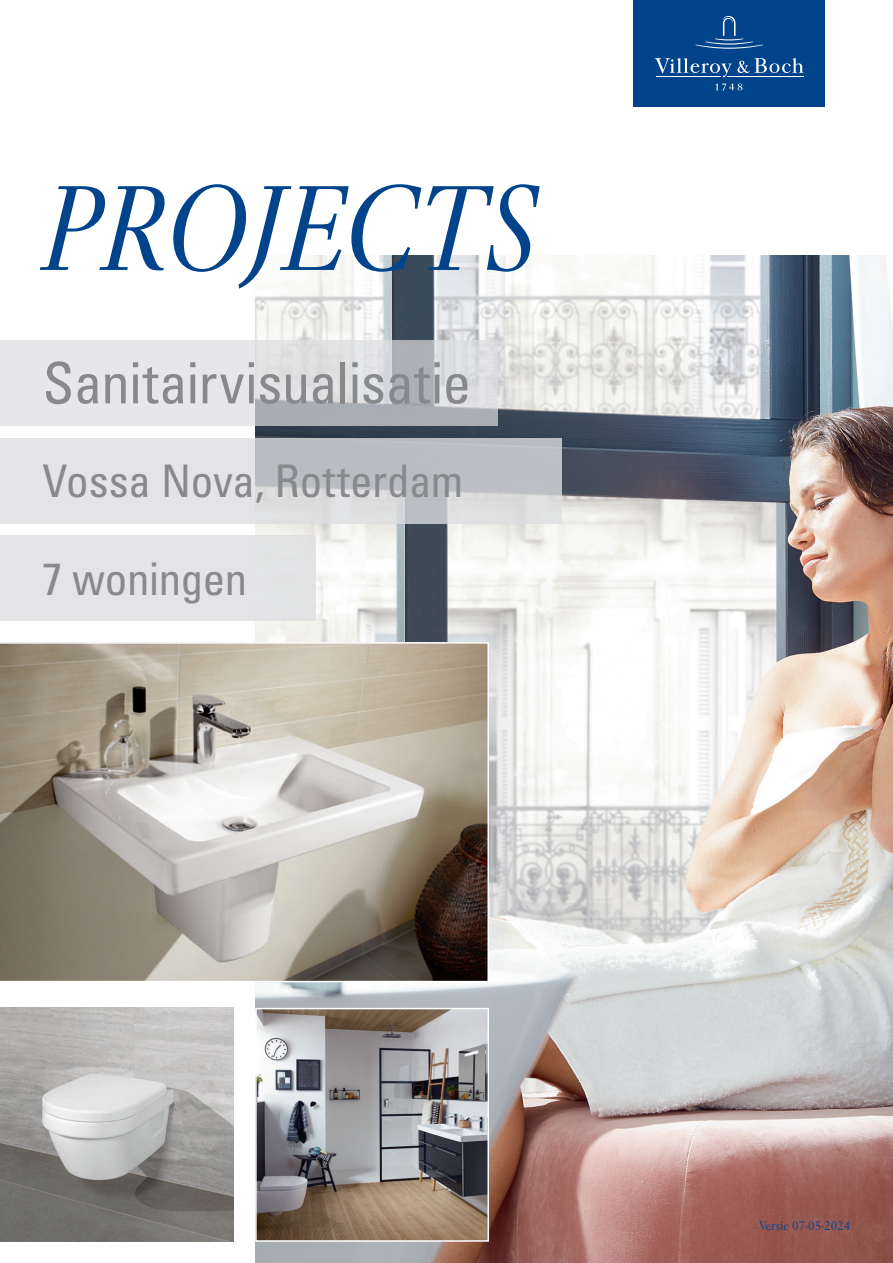
<style>
.page{position:relative;width:893px;height:1263px;background:#fff}
.page>*{position:absolute;margin:0;border:0;box-sizing:border-box;transform-origin:0 0}
.t1{font:italic 120px "Villeroy Boch";color:#01448c}
.t2{font:condensed 57px "Univers LT Std";letter-spacing:-.01em;color:#87898c}
.t3{font:condensed 45px "Univers LT Std";letter-spacing:-.005em;color:#87898c}
.V_B_standaard_tekst{font:12.6px "Villeroy Boch";color:#01448c}
</style>
<div class="page">
<img style="left:255px;top:255px;width:638px;height:1008px">
<svg style="left:0;top:340px;width:497px;height:85px;fill:#e7e7e9"></svg>
<div style="left:0;top:536px;width:316px;height:85px;background:#e4e4e6"></div>
<svg style="left:0;top:438px;width:561px;height:85px;fill:#e0e1e2"></svg>
<svg style="left:0;top:642px;width:489px;height:340px"></svg>
<img style="left:0;top:1008px;width:234px;height:234px">
<img style="left:258px;top:1011px;width:228px;height:228px">
<div style="left:255px;top:1008px;width:234px;height:234px;border:2px solid #fff"></div>
<div style="left:634px;top:0;width:191px;height:106px;background:#01448c"></div>
<svg style="left:695px;top:16px;width:68px;height:33px"></svg>
<svg style="left:715px;top:83px;width:27px;height:7px"></svg>
<hr style="left:656px;top:77px;width:64px;height:1px;background:#fff">
<hr style="left:728px;top:77px;width:76px;height:1px;background:#fff">
<svg style="left:655px;top:58px;width:148px;height:19px"></svg>
<p class="t1" style="left:43px;top:152px;width:497px">PROJECTS</p>
<p class="t2" style="left:43px;top:347px;width:430px">Sanitairvisualisatie</p>
<p class="t3" style="left:43px;top:452px;width:422px">Vossa Nova, Rotterdam</p>
<p class="t3" style="left:43px;top:550px;width:206px">7 woningen</p>
<p class="V_B_standaard_tekst" style="left:759px;top:1218px;width:93px">Versie 07-05-2024</p>
</div>
